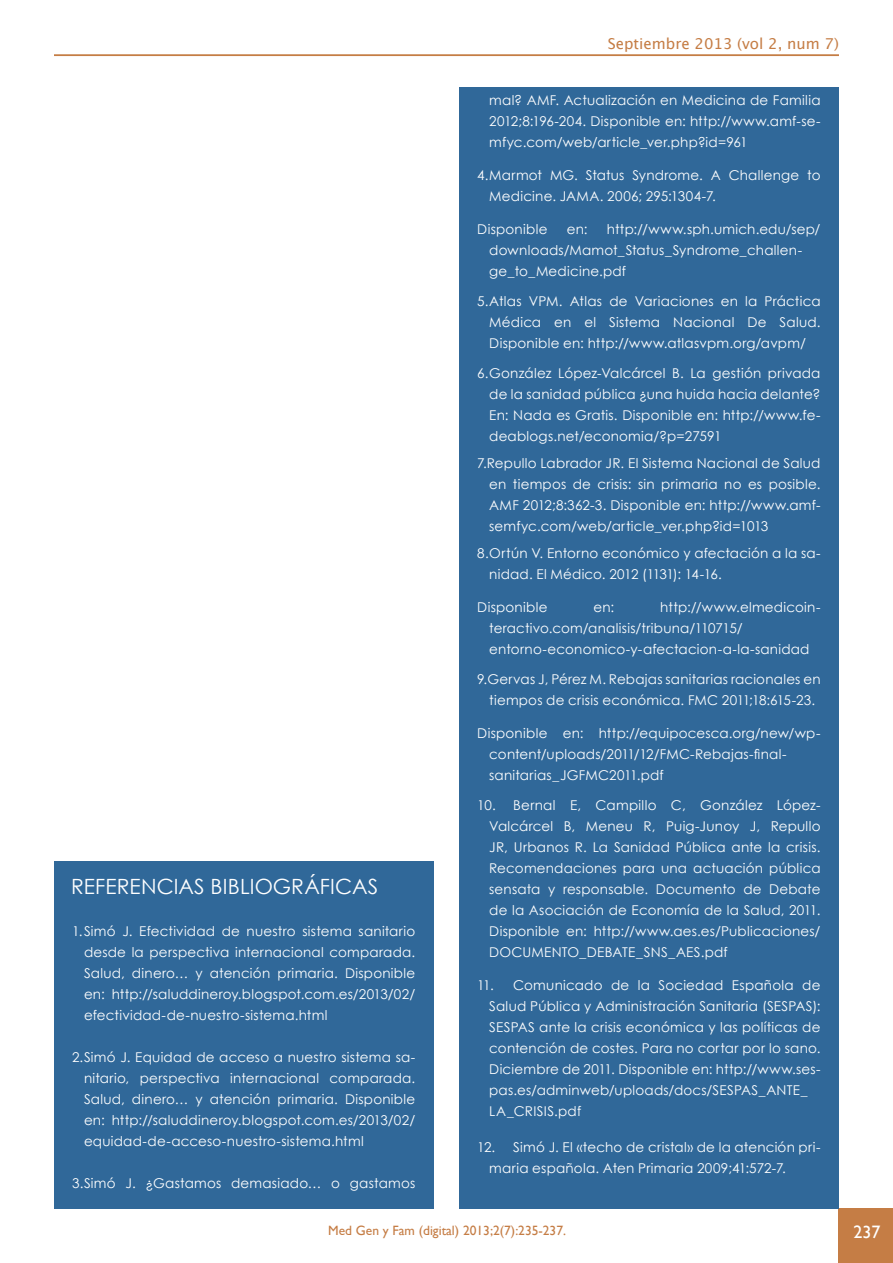
<style>
.page{position:relative;width:893px;height:1263px;background:#fff}
.page>*{position:absolute;margin:0;border:0;box-sizing:border-box;transform-origin:0 0}
.titulo_conclusion{font:21px "Century Gothic";letter-spacing:.005em;color:#fff}
.t1{font:18px "Gill Sans";color:#fff}
.t2{font:15px "Lucida Grande";color:#c57d45}
.Bibliografía{font:13.5px/21px "Century Gothic";letter-spacing:.015em;color:#fff;text-align:justify}
.t3{font:13.5px "Gill Sans";color:#c57d45}
</style>
<div class="page">
<div style="left:839px;top:1209px;width:54px;height:54px;background:#c57d45"></div>
<hr style="left:54px;top:55px;width:785px;height:1px;background:#c57d45">
<div style="left:54px;top:861px;width:380px;height:348px;background:#306899"></div>
<div style="left:459px;top:87px;width:380px;height:1122px;background:#306899"></div>
<p class="titulo_conclusion" style="left:71px;top:872px;width:309px">REFERENCIAS BIBLIOGRÁFICAS</p>
<p class="Bibliografía" style="left:84px;top:920px;width:333px;text-indent:-12px">1.Simó J. Efectividad de nuestro sistema sanitario desde la perspectiva internacional comparada.<br>Salud, dinero… y atención primaria. Disponible en: http://saluddineroy.blogspot.com.es/2013/02/ efectividad-de-nuestro-sistema.html</p>
<p class="Bibliografía" style="left:84px;top:1046px;width:333px;text-indent:-12px">2.Simó J. Equidad de acceso a nuestro sistema sa&shy;nitario, perspectiva internacional comparada.<br>Salud, dinero… y atención primaria. Disponible en: http://saluddineroy.blogspot.com.es/2013/02/ equidad-de-acceso-nuestro-sistema.html</p>
<p class="Bibliografía" style="left:72px;top:1172px;width:345px">3.Simó J. ¿Gastamos demasiado… o gastamos</p>
<p class="t2" style="left:608px;top:35px;width:233px">Septiembre 2013 (vol 2, num 7)</p>
<p class="Bibliografía" style="left:489px;top:89px;width:333px">mal? AMF. Actualización en Medicina de Familia 2012;8:196-204. Disponible en: http://www.amf-se&shy;mfyc.com/web/article_ver.php?id=961</p>
<p class="Bibliografía" style="left:489px;top:164px;width:333px;text-indent:-12px">4.Marmot MG. Status Syndrome. A Challenge to<br>Medicine. JAMA. 2006; 295:1304-7.</p>
<p class="Bibliografía" style="left:477px;top:218px;width:72px">Disponible</p>
<p class="Bibliografía" style="left:567px;top:218px;width:22px">en:</p>
<p class="Bibliografía" style="left:489px;top:218px;width:333px;text-align:left;text-indent:118px">http://www.sph.umich.edu/sep/ downloads/Mamot_Status_Syndrome_challen&shy;ge_to_Medicine.pdf</p>
<p class="Bibliografía" style="left:489px;top:290px;width:333px;text-indent:-12px">5.Atlas VPM. Atlas de Variaciones en la Práctica Médica en el Sistema Nacional De Salud.<br>Disponible en: http://www.atlasvpm.org/avpm/</p>
<p class="Bibliografía" style="left:489px;top:362px;width:333px;text-indent:-12px">6.González López-Valcárcel B. La gestión privada de la sanidad pública ¿una huida hacia delante?<br>En: Nada es Gratis. Disponible en: http://www.fe&shy;deablogs.net/economia/?p=27591</p>
<p class="Bibliografía" style="left:489px;top:452px;width:333px;text-indent:-12px">7.Repullo Labrador JR. El Sistema Nacional de Salud en tiempos de crisis: sin primaria no es posible.<br>AMF 2012;8:362-3. Disponible en: http://www.amf&shy;semfyc.com/web/article_ver.php?id=1013</p>
<p class="Bibliografía" style="left:489px;top:542px;width:333px;text-indent:-12px">8.Ortún V. Entorno económico y afectación a la sa&shy;nidad. El Médico. 2012 (1131): 14-16.</p>
<p class="Bibliografía" style="left:477px;top:596px;width:72px">Disponible</p>
<p class="Bibliografía" style="left:593px;top:596px;width:22px">en:</p>
<p class="Bibliografía" style="left:489px;top:596px;width:333px;text-align:left;text-indent:171px">http://www.elmedicoin&shy;teractivo.com/analisis/tribuna/110715/ entorno-economico-y-afectacion-a-la-sanidad</p>
<p class="Bibliografía" style="left:477px;top:668px;width:345px;text-align:center">9.Gervas J, Pérez M. Rebajas sanitarias racionales en tiempos de crisis económica. FMC 2011;18:615-23.</p>
<p class="Bibliografía" style="left:489px;top:722px;width:333px;text-align:left;text-indent:-12px">Disponible en: http://equipocesca.org/new/wp&shy;content/uploads/2011/12/FMC-Rebajas-final&shy;sanitarias_JGFMC2011.pdf</p>
<p class="Bibliografía" style="left:489px;top:794px;width:333px;text-indent:-12px">10. Bernal E, Campillo C, González López-Valcárcel B, Meneu R, Puig-Junoy J, Repullo JR, Urbanos R. La Sanidad Pública ante la crisis.<br>Recomendaciones para una actuación pública sensata y responsable. Documento de Debate de la Asociación de Economía de la Salud, 2011.<br>Disponible en: http://www.aes.es/Publicaciones/ DOCUMENTO_DEBATE_SNS_AES.pdf</p>
<p class="Bibliografía" style="left:489px;top:974px;width:333px;text-align:left;text-indent:-12px">11. Comunicado de la Sociedad Española de Salud Pública y Administración Sanitaria (SESPAS):<br>SESPAS ante la crisis económica y las políticas de contención de costes. Para no cortar por lo sano.<br>Diciembre de 2011. Disponible en: http://www.ses&shy;pas.es/adminweb/uploads/docs/SESPAS_ANTE_ LA_CRISIS.pdf</p>
<p class="Bibliografía" style="left:489px;top:1136px;width:333px;text-indent:-12px">12. Simó J. El «techo de cristal» de la atención pri&shy;maria española. Aten Primaria 2009;41:572-7.</p>
<p class="t3" style="left:328px;top:1223px;width:239px">Med Gen y Fam (digital) 2013;2(7):235-237.</p>
<p class="t1" style="left:854px;top:1222px;width:28px">237</p>
</div>
